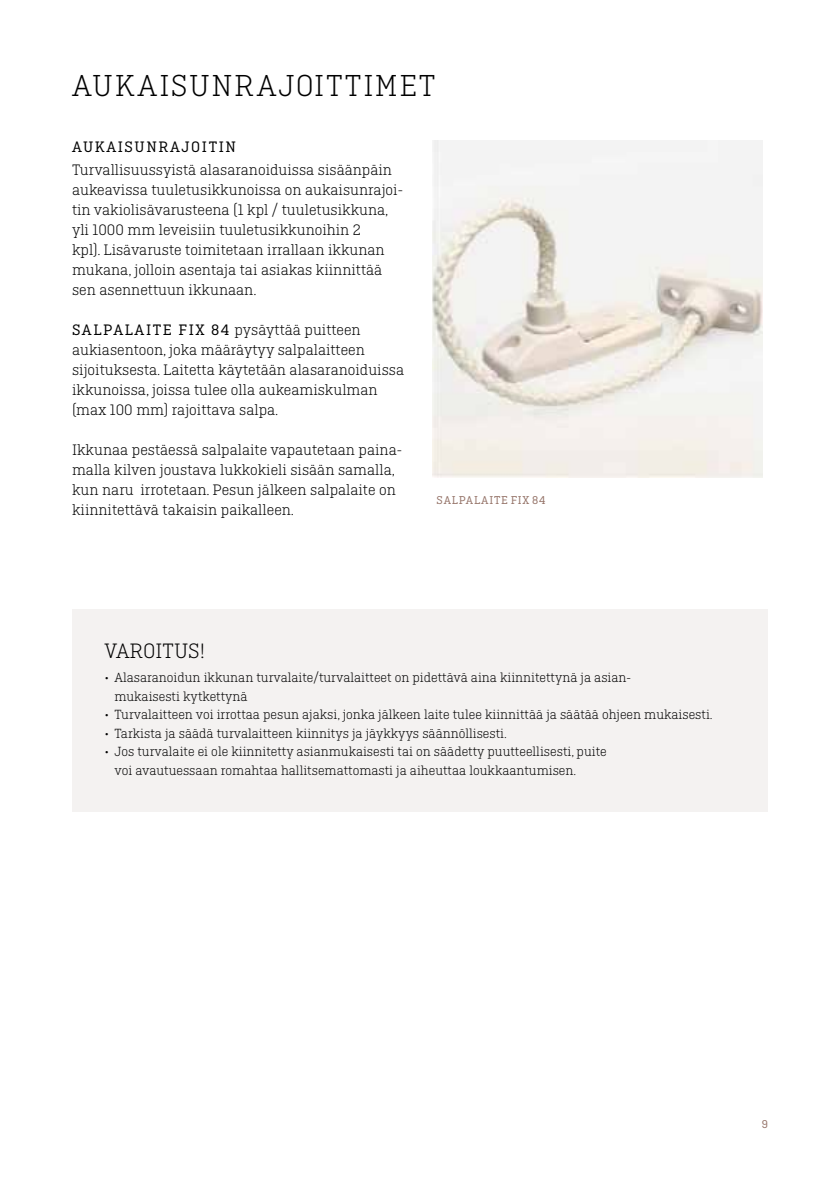
<style>
.page{position:relative;width:840px;height:1191px;background:#fff}
.page>*{position:absolute;margin:0;border:0;box-sizing:border-box;transform-origin:0 0}
.t1{font:300 32px "Ciutadella Slab";letter-spacing:.055em;color:#000}
.t2{font:300 22px "Ciutadella Slab";color:#000}
.t3{font:300 16px/20px "Ciutadella Slab";color:#000}
.t4{font:16px "Ciutadella Slab";letter-spacing:.1em;color:#000}
.t5{font:300 14px/18.6px "Ciutadella Slab";color:#000}
.t6{font:12px "Ciutadella Slab";letter-spacing:.06em;color:#947267}
.s1{font-weight:400}
</style>
<div class="page">
<div style="left:72px;top:610px;width:695px;height:202px;background:#f4f2f1"></div>
<img style="left:432px;top:140px;width:330px;height:337px">
<h1 class="t1" style="left:72px;top:68px;width:365px">AUKAISUNRAJOITTIMET</h1>
<p class="t4" style="left:72px;top:138px;width:165px">AUKAISUNRAJOITIN</p>
<p class="t3" style="left:72px;top:160px;width:332px">Turvallisuussyistä alasaranoiduissa sisäänpäin aukeavissa tuuletusikkunoissa on aukaisunrajoi&shy;tin vakiolisävarusteena (1 kpl / tuuletusikkuna, yli 1000 mm leveisiin tuuletusikkunoihin 2<br>kpl). Lisävaruste toimitetaan irrallaan ikkunan mukana, jolloin asentaja tai asiakas kiinnittää sen asennettuun ikkunaan.</p>
<p class="t3" style="left:72px;top:320px;width:333px"><span class="s1">SALPALAITE FIX 84</span> pysäyttää puitteen aukiasentoon, joka määräytyy salpalaitteen sijoituksesta. Laitetta käytetään alasaranoiduissa ikkunoissa, joissa tulee olla aukeamiskulman (max 100 mm) rajoittava salpa.</p>
<p class="t3" style="left:72px;top:440px;width:331px">Ikkunaa pestäessä salpalaite vapautetaan paina&shy;malla kilven joustava lukkokieli sisään samalla, kun naru irrotetaan. Pesun jälkeen salpalaite on kiinnitettävä takaisin paikalleen.</p>
<p class="t6" style="left:436px;top:494px;width:110px">SALPALAITE FIX 84</p>
<h2 class="t2" style="left:104px;top:638px;width:102px">VAROITUS!</h2>
<p class="t5" style="left:114px;top:668px;width:518px;text-indent:-10px">• Alasaranoidun ikkunan turvalaite/turvalaitteet on pidettävä aina kiinnitettynä ja asian&shy;mukaisesti kytkettynä</p>
<p class="t5" style="left:104px;top:705px;width:609px">• Turvalaitteen voi irrottaa pesun ajaksi, jonka jälkeen laite tulee kiinnittää ja säätää ohjeen mukaisesti.</p>
<p class="t5" style="left:104px;top:724px;width:404px">• Tarkista ja säädä turvalaitteen kiinnitys ja jäykkyys säännöllisesti.</p>
<p class="t5" style="left:114px;top:742px;width:493px;text-indent:-10px">• Jos turvalaite ei ole kiinnitetty asianmukaisesti tai on säädetty puutteellisesti, puite voi avautuessaan romahtaa hallitsemattomasti ja aiheuttaa loukkaantumisen.</p>
<p class="t6" style="left:761px;top:1118px;width:8px">9</p>
</div>
